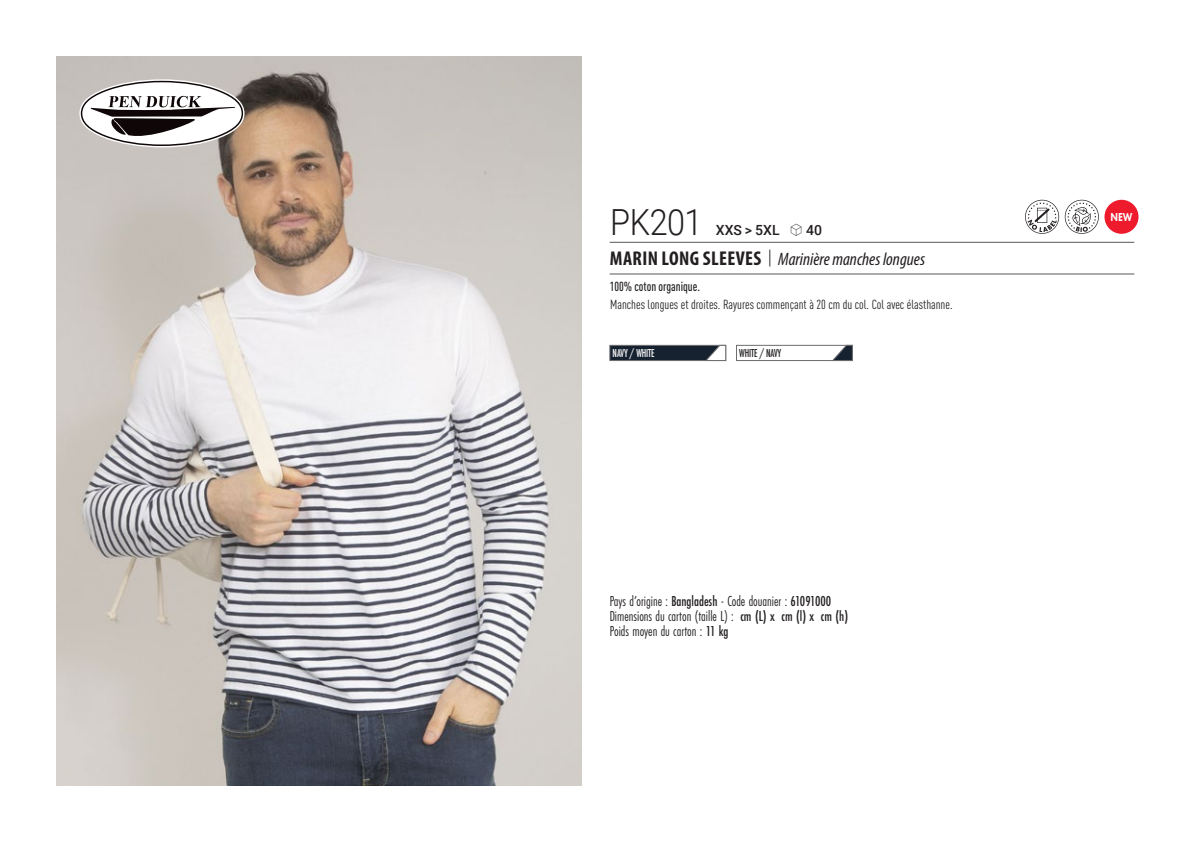
<style>
.page{position:relative;width:1191px;height:842px;background:#fff}
.page>*{position:absolute;margin:0;border:0;box-sizing:border-box;transform-origin:0 0}
.t1{font:300 36px "Roboto";letter-spacing:-.015em;color:#231f20;scale:.9 1}
.t2{font:italic 18px "Myriad Variable Concept";color:#231f20}
.t3{font:15px "Futura PT Cond";color:#231f20;scale:.95 1}
.t4{font:500 14px "Roboto";letter-spacing:.005em;color:#231f20}
.t5{font:condensed 13px "DIN Pro";color:#231f20}
.grammage_2020{font:500 condensed 13px "DIN Pro";color:#231f20;scale:.95 1}
.Coloris_nuancier{font:500 12px "Futura PT Cond";letter-spacing:-.01em;color:#fff;scale:.9 1}
.Coloris_nuancier-2{font:500 12px "Futura PT Cond";letter-spacing:-.01em;color:#231f20;scale:.9 1}
.nuancier_bloc_packsh{font:800 12px "Futura PT";color:#fff;scale:.8 1}
.s1{font-family:"Linotype Shapeshifter";font-weight:400;font-size:16px}
.s2{font-family:"Myriad Pro";font-weight:700;font-style:normal;font-stretch:condensed;font-size:20px}
.s3{font-family:"Roboto Condensed";font-weight:300;font-style:normal;font-size:20px}
.s4{font-weight:500}
</style>
<div class="page">
<img style="left:57px;top:57px;width:524px;height:728px">
<svg style="left:79px;top:79px;width:165px;height:68px"></svg>
<div style="left:609px;top:345px;width:117px;height:16px;background:#172231;border:1px solid #6c6d70"></div>
<svg style="left:705px;top:345px;width:21px;height:16px"></svg>
<div style="left:736px;top:345px;width:116px;height:16px;background:#fff;border:1px solid #6c6d70"></div>
<svg style="left:832px;top:345px;width:20px;height:16px"></svg>
<svg style="left:1025px;top:200px;width:73px;height:34px"></svg>
<div style="left:1104px;top:200px;width:34px;height:34px;background:#ee1b2d;border-radius:50%"></div>
<hr style="left:609px;top:242px;width:525px;height:1px;background:#57585a">
<hr style="left:609px;top:274px;width:525px;height:1px;background:#57585a">
<p class="t1" style="left:610px;top:197px;width:104px">PK201</p>
<p class="t4" style="left:715px;top:220px;width:108px">XXS &gt; 5XL <span class="s1">S</span> 40</p>
<p class="t2" style="left:610px;top:249px;width:317px"><span class="s2">MARIN LONG SLEEVES</span> <span class="s3">|</span> Marinière manches longues</p>
<p class="grammage_2020" style="left:609px;top:277px;width:97px">100% coton organique.</p>
<p class="t5" style="left:610px;top:295px;width:344px">Manches longues et droites. Rayures commençant à 20 cm du col. Col avec élasthanne.</p>
<p class="Coloris_nuancier" style="left:612px;top:346px;width:48px">NAVY / WHITE</p>
<p class="Coloris_nuancier-2" style="left:739px;top:346px;width:48px">WHITE / NAVY</p>
<p class="t3" style="left:609px;top:592px;width:235px">Pays d’origine : <span class="s4">Bangladesh</span> - Code douanier : <span class="s4">61091000</span></p>
<p class="t3" style="left:609px;top:607px;width:252px">Dimensions du carton (taille L) : <span class="s4">cm (L) x cm (l) x cm (h)</span></p>
<p class="t3" style="left:609px;top:622px;width:127px">Poids moyen du carton : <span class="s4">11 kg</span></p>
<p class="nuancier_bloc_packsh" style="left:1110px;top:210px;width:29px">NEW</p>
</div>
